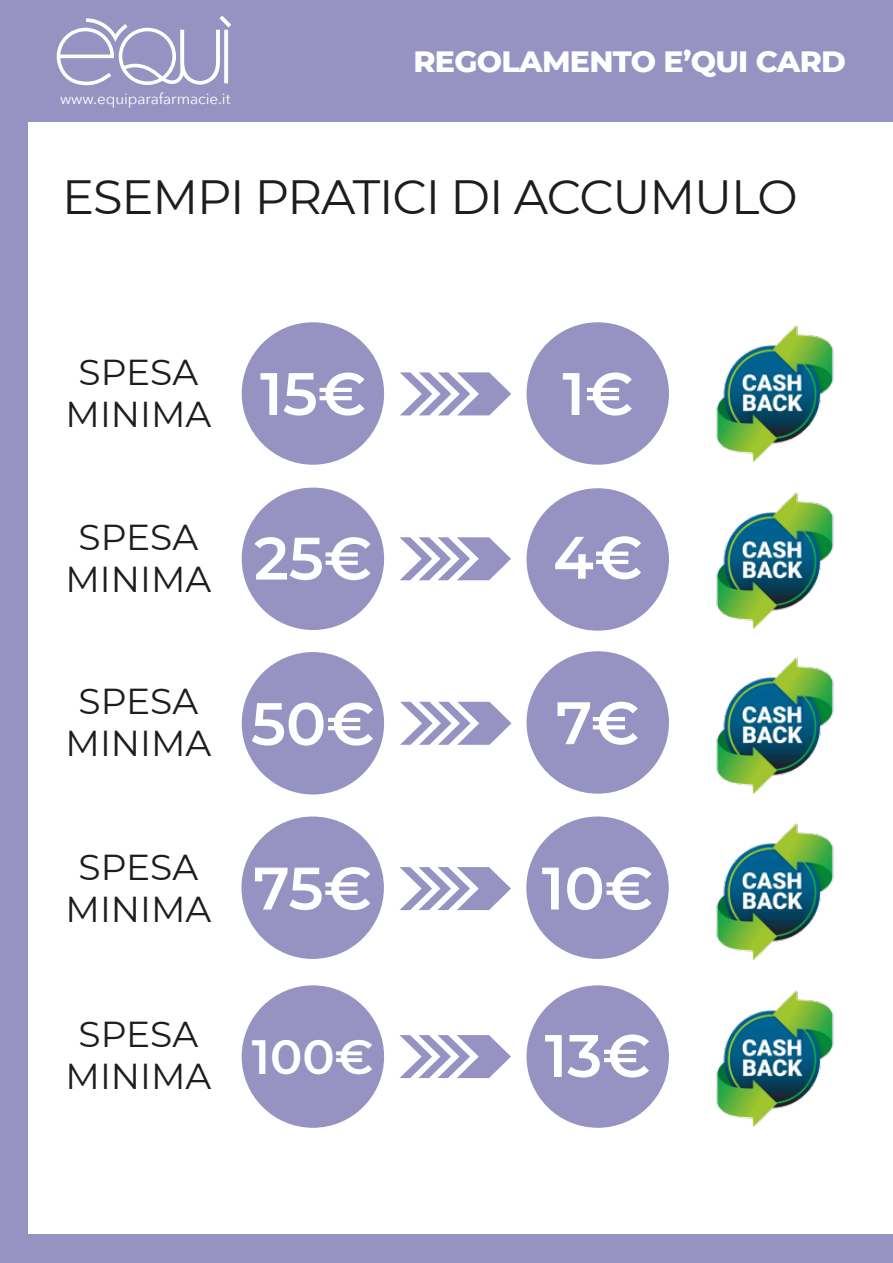
<style>
.page{position:relative;width:893px;height:1263px;background:#fff}
.page>*{position:absolute;margin:0;border:0;box-sizing:border-box;transform-origin:0 0}
.t1{font:600 59.85px "Montserrat";color:#fff}
.t2{font:48px "Montserrat";letter-spacing:-.025em;color:#1d1d1b}
.t3{font:600 48px "Montserrat";color:#fff}
.t4{font:36px/42px "Montserrat";color:#1d1d1b;text-align:center}
.t5{font:800 30px "Montserrat";letter-spacing:-.025em;color:#fff}
.t6{font:15.15px "Avenir Next";letter-spacing:-.005em;color:#fff}
</style>
<div class="page">
<div style="left:0;top:0;width:28px;height:1263px;background:#9692c2"></div>
<div style="left:5px;top:1234px;width:888px;height:29px;background:#9692c2"></div>
<div style="left:0;top:0;width:893px;height:122px;background:#9692c2"></div>
<svg style="left:57px;top:16px;width:174px;height:69px"></svg>
<div style="left:242px;top:322px;width:142px;height:143px;background:#9692c2;border-radius:50%"></div>
<div style="left:242px;top:488px;width:142px;height:142px;background:#9692c2;border-radius:50%"></div>
<div style="left:242px;top:652px;width:142px;height:142px;background:#9692c2;border-radius:50%"></div>
<div style="left:241px;top:816px;width:143px;height:143px;background:#9692c2;border-radius:50%"></div>
<div style="left:527px;top:322px;width:142px;height:143px;background:#9692c2;border-radius:50%"></div>
<div style="left:527px;top:488px;width:142px;height:143px;background:#9692c2;border-radius:50%"></div>
<div style="left:527px;top:651px;width:142px;height:143px;background:#9692c2;border-radius:50%"></div>
<div style="left:526px;top:816px;width:143px;height:143px;background:#9692c2;border-radius:50%"></div>
<svg style="left:400px;top:372px;width:111px;height:43px"></svg>
<svg style="left:400px;top:537px;width:111px;height:43px"></svg>
<svg style="left:400px;top:702px;width:111px;height:43px"></svg>
<svg style="left:400px;top:867px;width:111px;height:43px"></svg>
<div style="left:242px;top:985px;width:142px;height:143px;background:#9692c2;border-radius:50%"></div>
<div style="left:526px;top:985px;width:143px;height:143px;background:#9692c2;border-radius:50%"></div>
<svg style="left:400px;top:1035px;width:111px;height:43px"></svg>
<img style="left:716px;top:325px;width:118px;height:137px">
<img style="left:716px;top:492px;width:118px;height:137px">
<img style="left:716px;top:657px;width:118px;height:137px">
<img style="left:716px;top:823px;width:118px;height:137px">
<img style="left:716px;top:990px;width:118px;height:137px">
<p class="t6" style="left:60px;top:86px;width:172px">www.equiparafarmacie.it</p>
<p class="t5" style="left:413px;top:40px;width:434px">REGOLAMENTO E’QUI CARD</p>
<h2 class="t2" style="left:62px;top:164px;width:737px">ESEMPI PRATICI DI ACCUMULO</h2>
<p class="t4" style="left:66px;top:350px;width:147px">SPESA<br>MINIMA</p>
<p class="t4" style="left:66px;top:515px;width:147px">SPESA<br>MINIMA</p>
<p class="t4" style="left:66px;top:679px;width:147px">SPESA<br>MINIMA</p>
<p class="t4" style="left:66px;top:845px;width:147px">SPESA<br>MINIMA</p>
<p class="t4" style="left:66px;top:1012px;width:147px">SPESA<br>MINIMA</p>
<h1 class="t1" style="left:260px;top:351px;width:108px">15€</h1>
<h1 class="t1" style="left:254px;top:516px;width:120px">25€</h1>
<h1 class="t1" style="left:251px;top:681px;width:125px">50€</h1>
<h1 class="t1" style="left:253px;top:846px;width:120px">75€</h1>
<h1 class="t1" style="left:562px;top:351px;width:73px">1€</h1>
<h1 class="t1" style="left:553px;top:515px;width:91px">4€</h1>
<h1 class="t1" style="left:556px;top:680px;width:85px">7€</h1>
<h1 class="t1" style="left:542px;top:846px;width:113px">10€</h1>
<h2 class="t3" style="left:252px;top:1023px;width:123px">100€</h2>
<h1 class="t1" style="left:545px;top:1013px;width:108px">13€</h1>
</div>
